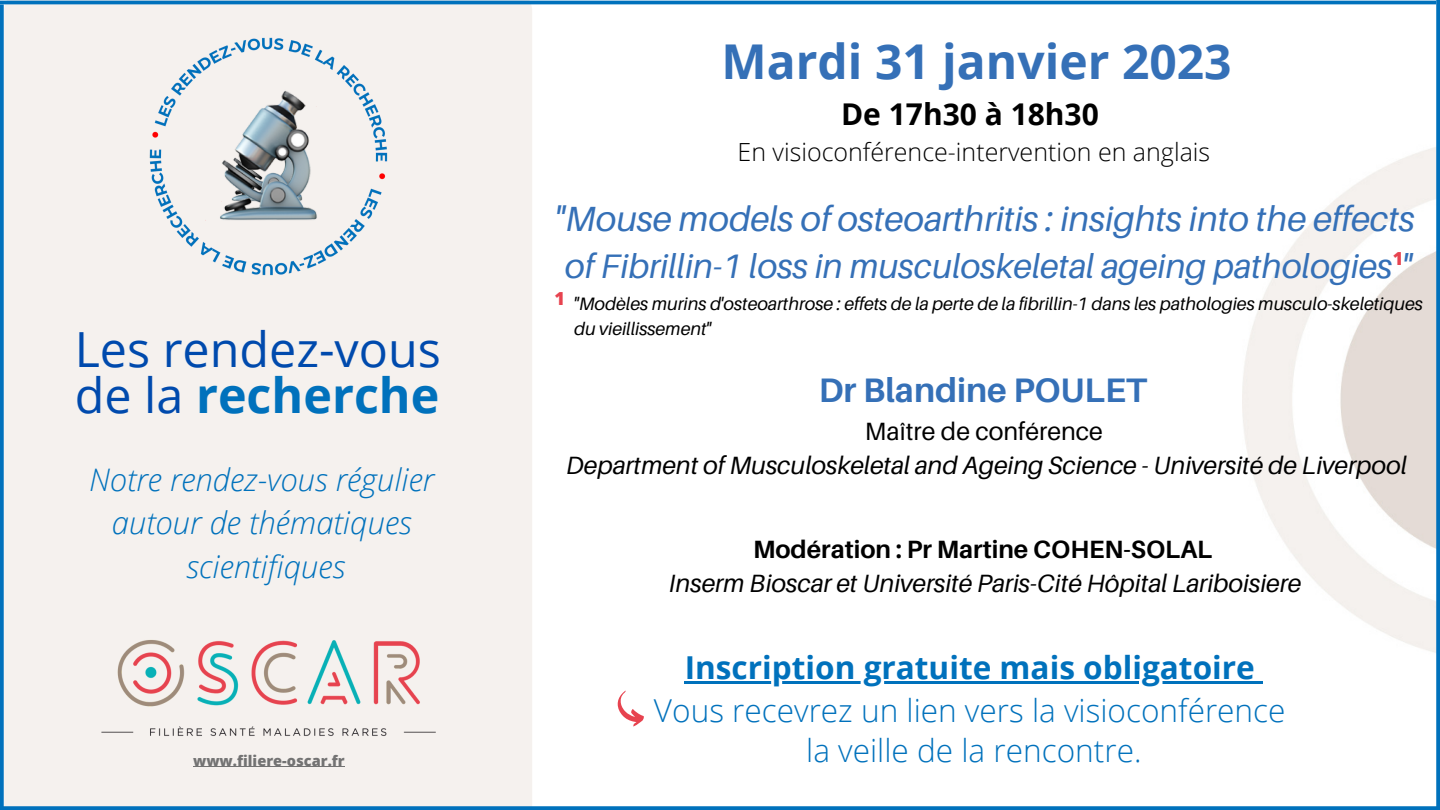
<style>
.page{position:relative;width:1440px;height:810px;background:#fff}
.page>*{position:absolute;margin:0;border:0;box-sizing:border-box;transform-origin:0 0}
.t1{font:48.5px/46.5px "Open Sans";color:#004aad}
.t2{font:700 48px "Open Sans";color:#3570b7}
.t3{font:italic 35px "Aileron";color:#3570b7}
.t4{font:italic 34px "Aileron";color:#3570b7}
.t5{font:700 34px "Aileron";color:#3570b7}
.t6{font:300 31.6px/39.8px "Open Sans";color:#0071bc;text-align:center}
.t7{font:700 31.6px "Open Sans";color:#0071bc}
.t8{font:italic 300 31.1px/43.5px "Open Sans";color:#0071bc;text-align:center}
.t9{font:700 30px "Open Sans";color:#000}
.t10{font:italic 25px "Aileron";color:#000}
.t11{font:300 25px "Open Sans";color:#000}
.t12{font:700 25px "Aileron";color:#000}
.t13{font:25px "Aileron";color:#000}
.t14{font:italic 18px/24.8px "Aileron";color:#000}
.t15{font:800 18px "Open Sans";color:#e7434f}
.t16{font:800 14.6px "Open Sans";color:#737373}
.s1{font-weight:700;color:#0071bc}
</style>
<div class="page">
<div style="left:4px;top:0;width:528px;height:806px;background:#f5f1ee"></div>
<hr style="left:0;top:1px;width:1436px;height:3px;background:#0071bc">
<svg style="left:0;top:4px;width:4px;height:806px;background:#1079c0"></svg>
<img style="left:1243px;top:147px;width:193px;height:506px">
<img style="left:70px;top:594px;width:398px;height:189px">
<hr style="left:685px;top:681px;width:570px;height:3px;background:#0071bc">
<svg style="left:1255px;top:681px;width:8px;height:3px"></svg>
<svg style="left:618px;top:691px;width:26px;height:36px"></svg>
<svg style="left:1436px;top:0;width:4px;height:810px;background:#0e78be"></svg>
<svg style="left:2px;top:806px;width:1436px;height:4px;background:#0f79bf"></svg>
<img style="left:129px;top:17px;width:280px;height:280px">
<img style="left:202px;top:71px;width:125px;height:170px">
<hr style="left:193px;top:767px;width:152px;height:1px;background:#737373">
<h1 class="t1" style="left:75px;top:325px;width:368px">Les rendez-vous de la <span class="s1">recherche</span></h1>
<p class="t8" style="left:89px;top:457px;width:347px">Notre rendez-vous régulier autour de thématiques scientifiques</p>
<p class="t16" style="left:193px;top:750px;width:153px">www.filiere-oscar.fr</p>
<h2 class="t2" style="left:722px;top:28px;width:512px">Mardi 31 janvier 2023</h2>
<p class="t9" style="left:841px;top:93px;width:259px">De 17h30 à 18h30</p>
<p class="t11" style="left:738px;top:134px;width:474px">En visioconférence-intervention en anglais</p>
<h3 class="t3" style="left:556px;top:197px;width:861px">"Mouse models of osteoarthritis : insights into the effects</h3>
<h3 class="t4" style="left:565px;top:245px;width:849px">of Fibrillin-1 loss in musculoskeletal ageing pathologies "</h3>
<p class="t15" style="left:1393px;top:246px;width:12px">1</p>
<p class="t14" style="left:574px;top:291px;width:850px">"Modèles murins d'osteoarthrose : effets de la perte de la fibrillin-1 dans les pathologies musculo-skeletiques du vieillissement"</p>
<p class="t15" style="left:555px;top:286px;width:12px">1</p>
<h3 class="t5" style="left:819px;top:369px;width:330px">Dr Blandine POULET</h3>
<p class="t13" style="left:865px;top:416px;width:239px">Maître de conférence</p>
<p class="t10" style="left:566px;top:450px;width:842px">Department of Musculoskeletal and Ageing Science - Université de Liverpool</p>
<p class="t12" style="left:753px;top:534px;width:461px">Modération : Pr Martine COHEN-SOLAL</p>
<p class="t10" style="left:669px;top:568px;width:634px">Inserm Bioscar et Université Paris-Cité Hôpital Lariboisiere</p>
<p class="t7" style="left:685px;top:645px;width:572px">Inscription gratuite mais obligatoire</p>
<p class="t6" style="left:654px;top:690px;width:633px">Vous recevrez un lien vers la visioconférence la veille de la rencontre.</p>
</div>
